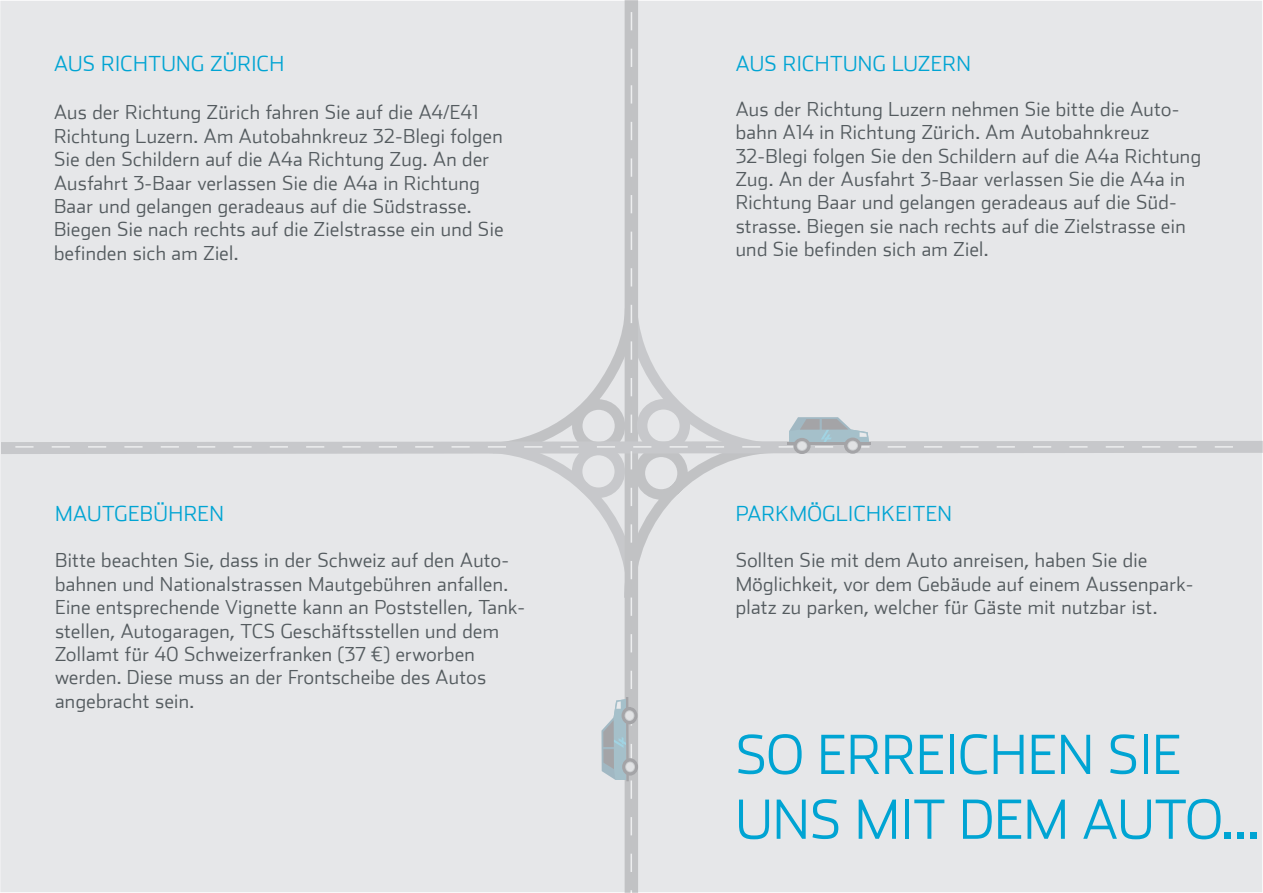
<style>
.page{position:relative;width:1263px;height:893px;background:#fff}
.page>*{position:absolute;margin:0;border:0;box-sizing:border-box;transform-origin:0 0}
.t1{font:300 54px "Stainless";color:#00a4d3}
.t2{font:300 21px "Stainless";letter-spacing:.02em;color:#00a4d3}
.t3{font:300 19.5px/23.4px "Stainless";letter-spacing:.02em;color:#545b5f}
</style>
<div class="page">
<div style="left:2px;top:12px;width:1261px;height:881px;background:#e6e7e9"></div>
<p class="t2" style="left:54px;top:51px;width:232px">AUS RICHTUNG ZÜRICH</p>
<p class="t3" style="left:54px;top:100px;width:450px">Aus der Richtung Zürich fahren Sie auf die A4/E41<br>Richtung Luzern. Am Autobahnkreuz 32-Blegi folgen Sie den Schildern auf die A4a Richtung Zug. An der Ausfahrt 3-Baar verlassen Sie die A4a in Richtung</p>
<p class="t3" style="left:54px;top:194px;width:419px">Baar und gelangen geradeaus auf die Südstrasse.</p>
<p class="t3" style="left:54px;top:217px;width:451px">Biegen Sie nach rechts auf die Zielstrasse ein und Sie befinden sich am Ziel.</p>
<p class="t2" style="left:55px;top:501px;width:170px">MAUTGEBÜHREN</p>
<p class="t3" style="left:55px;top:548px;width:472px">Bitte beachten Sie, dass in der Schweiz auf den Auto&shy;bahnen und Nationalstrassen Mautgebühren anfallen.<br>Eine entsprechende Vignette kann an Poststellen, Tank&shy;stellen, Autogaragen, TCS Geschäftsstellen und dem Zollamt für 40 Schweizerfranken (37 €) erworben</p>
<p class="t3" style="left:55px;top:665px;width:433px">werden. Diese muss an der Frontscheibe des Autos angebracht sein.</p>
<p class="t2" style="left:736px;top:51px;width:237px">AUS RICHTUNG LUZERN</p>
<p class="t3" style="left:736px;top:97px;width:445px">Aus der Richtung Luzern nehmen Sie bitte die Auto-</p>
<p class="t3" style="left:736px;top:120px;width:467px">bahn A14 in Richtung Zürich. Am Autobahnkreuz 32-Blegi folgen Sie den Schildern auf die A4a Richtung Zug. An der Ausfahrt 3-Baar verlassen Sie die A4a in Richtung Baar und gelangen geradeaus auf die Süd&shy;strasse. Biegen sie nach rechts auf die Zielstrasse ein und Sie befinden sich am Ziel.</p>
<p class="t2" style="left:736px;top:501px;width:218px">PARKMÖGLICHKEITEN</p>
<p class="t3" style="left:736px;top:548px;width:413px">Sollten Sie mit dem Auto anreisen, haben Sie die</p>
<p class="t3" style="left:736px;top:572px;width:459px">Möglichkeit, vor dem Gebäude auf einem Aussenpark&shy;platz zu parken, welcher für Gäste mit nutzbar ist.</p>
<p class="t1" style="left:735px;top:723px;width:447px">SO ERREICHEN SIE</p>
<p class="t1" style="left:735px;top:788px;width:526px">UNS MIT DEM AUTO...</p>
</div>
